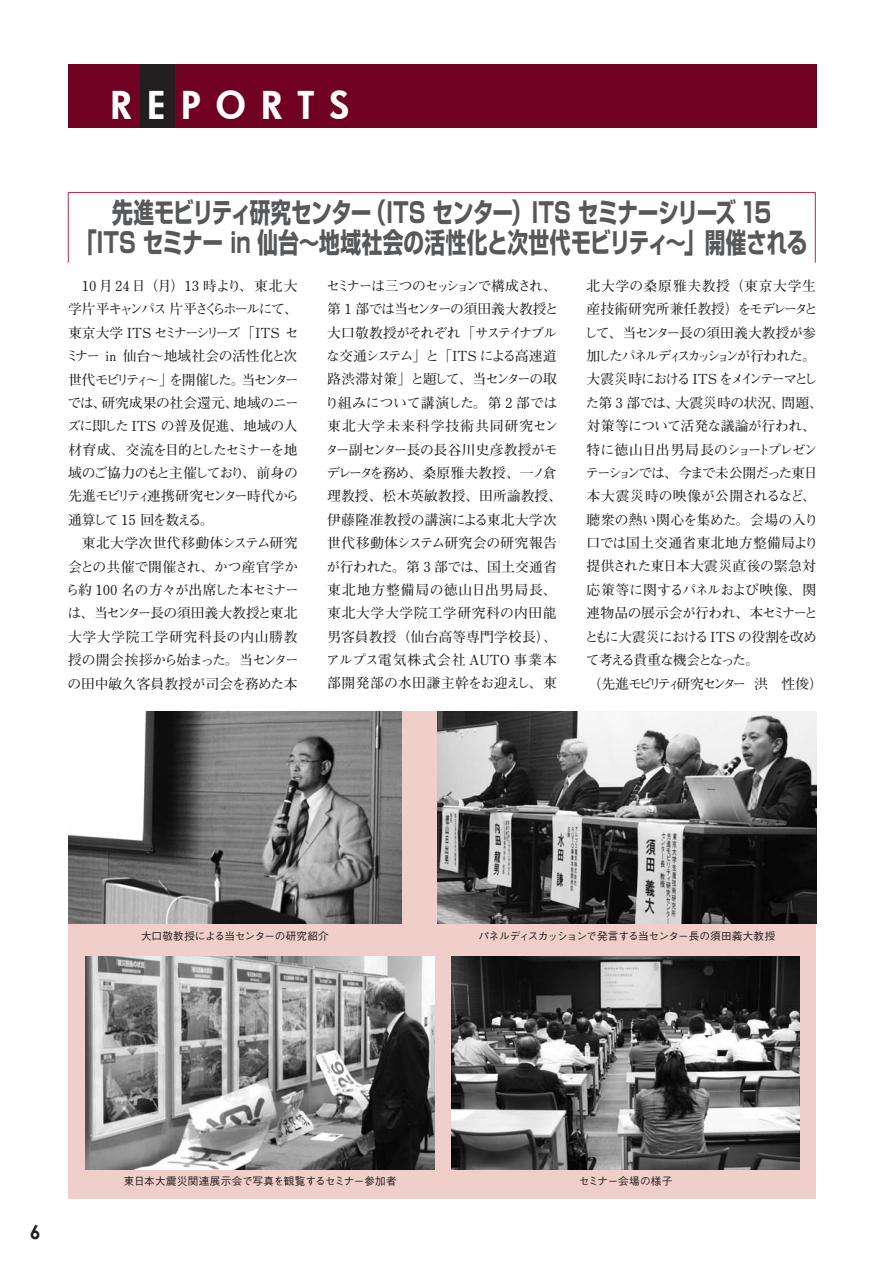
<style>
.page{position:relative;width:893px;height:1263px;background:#fff}
.page>*{position:absolute;margin:0;border:0;box-sizing:border-box;transform-origin:0 0}
.t1{font:800 37.5px "Futura";letter-spacing:.415em;color:#fff}
.t2{font:27.6px/29.7px "Shin Go Pr 5 Bold 90 msp RKSJ H";letter-spacing:-.02em;color:#57585a;text-align:center;scale:.75 1}
.t3{font:700 19.5px "Century Gothic";color:#231f20}
.t4{font:13.8px/23.4px "Futo Min A101 Pr 5 Bold 90 msp RKSJ H";letter-spacing:-.025em;color:#231f20}
.t5{font:13.8px/23.4px "Futo Min A101 Pr 5 Bold 90 msp RKSJ H";letter-spacing:-.045em;color:#231f20}
.t6{font:13.8px/23.4px "Futo Min A101 Pr 5 Bold 90 msp RKSJ H";color:#231f20}
.t7{font:10.65px "Gothic BBB Pr 5 Medium 90 msp RKSJ H";letter-spacing:-.015em;color:#231f20}
.t8{font:10.65px "Gothic BBB Pr 5 Medium 90 msp RKSJ H";letter-spacing:-.035em;color:#231f20}
</style>
<div class="page">
<div style="left:68px;top:64px;width:748px;height:64px;background:#710122"></div>
<div style="left:140px;top:64px;width:34px;height:64px;background:#231f20"></div>
<div style="left:68px;top:711px;width:747px;height:488px;background:#f0cfca"></div>
<img style="left:438px;top:711px;width:378px;height:213px">
<img style="left:451px;top:957px;width:349px;height:212px">
<img style="left:86px;top:957px;width:349px;height:212px">
<hr style="left:68px;top:192px;width:748px;height:1px;background:#c1254a">
<hr style="left:68px;top:193px;width:1px;height:70px;background:#c1254a">
<hr style="left:815px;top:193px;width:1px;height:70px;background:#c1254a">
<img style="left:68px;top:711px;width:334px;height:213px">
<p class="t1" style="left:111px;top:80px;width:240px">REPORTS</p>
<p class="t2" style="left:76px;top:202px;width:977px">先進モビリティ研究センター（ITS センター）ITS セミナーシリーズ 15<br>「ITS セミナー in 仙台～地域社会の活性化と次世代モビリティ～」開催される</p>
<p class="t4" style="left:65px;top:276px;width:236px">　10 月 24日（月）13 時より、東北大学片平キャンパス 片平さくらホールにて、東京大学 ITS セミナーシリーズ「ITS セミナー in 仙台～地域社会の活性化と次世代モビリティ～」を開催した。当センターでは、研究成果の社会還元、地域のニーズに即した ITS の普及促進、地域の人材育成、交流を目的としたセミナーを地域のご協力のもと主催しており、前身の先進モビリティ連携研究センター時代から通算して 15 回を数える。<br>　東北大学次世代移動体システム研究会との共催で開催され、かつ産官学から約 100 名の方々が出席した本セミナーは、当センター長の須田義大教授と東北大学大学院工学研究科長の内山勝教授の開会挨拶から始まった。当センターの田中敏久客員教授が司会を務めた本</p>
<p class="t6" style="left:325px;top:276px;width:239px">セミナーは三つのセッションで構成され、第 1 部では当センターの須田義大教授と大口敬教授がそれぞれ「サステイナブルな交通システム」と「ITS による高速道路渋滞対策」と題して、当センターの取り組みについて講演した。第 2 部では東北大学未来科学技術共同研究センター副センター長の長谷川史彦教授がモデレータを務め、桑原雅夫教授、一ノ倉理教授、松木英敏教授、田所諭教授、伊藤隆准教授の講演による東北大学次世代移動体システム研究会の研究報告が行われた。第 3 部では、国土交通省東北地方整備局の徳山日出男局長、東北大学大学院工学研究科の内田龍男客員教授（仙台高等専門学校長）、アルプス電気株式会社 AUTO 事業本部開発部の水田謙主幹をお迎えし、東</p>
<p class="t5" style="left:584px;top:276px;width:241px">北大学の桑原雅夫教授（東京大学生産技術研究所兼任教授）をモデレータとして、当センター長の須田義大教授が参加したパネルディスカッションが行われた。大震災時における ITS をメインテーマとした第 3 部では、大震災時の状況、問題、対策等について活発な議論が行われ、特に徳山日出男局長のショートプレゼンテーションでは、今まで未公開だった東日本大震災時の映像が公開されるなど、聴衆の熱い関心を集めた。会場の入り口では国土交通省東北地方整備局より提供された東日本大震災直後の緊急対応策等に関するパネルおよび映像、関連物品の展示会が行われ、本セミナーとともに大震災における ITS の役割を改めて考える貴重な機会となった。<br>（先進モビリティ研究センター 洪　性俊）</p>
<p class="t7" style="left:141px;top:931px;width:189px">大口敬教授による当センターの研究紹介</p>
<p class="t8" style="left:478px;top:931px;width:298px">パネルディスカッションで発言する当センター長の須田義大教授</p>
<p class="t3" style="left:30px;top:1219px;width:12px">6</p>
<p class="t7" style="left:124px;top:1177px;width:274px">東日本大震災関連展示会で写真を観覧するセミナー参加者</p>
<p class="t7" style="left:579px;top:1177px;width:95px">セミナー会場の様子</p>
</div>
